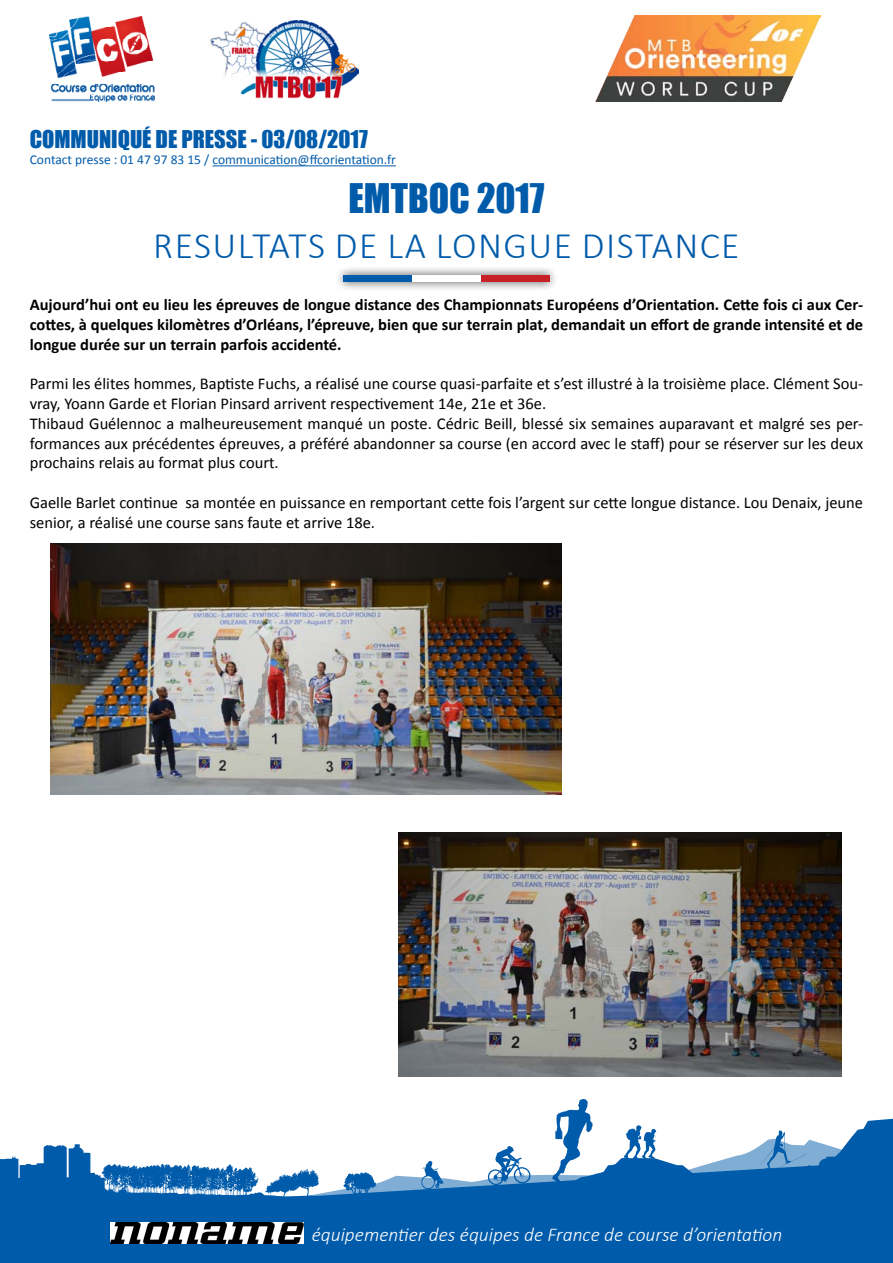
<style>
.page{position:relative;width:893px;height:1263px;background:#fff}
.page>*{position:absolute;margin:0;border:0;box-sizing:border-box;transform-origin:0 0}
.t1{font:300 37.5px "Calibri";letter-spacing:.04em;color:#005baa}
.t2{font:37.5px "Impact";color:#005baa}
.t3{font:22.5px "Impact";color:#005baa}
.t4{font:italic 300 19.5px "Calibri";color:#fff}
.t5{font:16.5px/19.8px "Calibri";color:#000}
.t6{font:700 16.5px/19.8px "Calibri";color:#000;text-align:justify}
.t7{font:13.5px "Calibri";color:#005baa}
</style>
<div class="page">
<img style="left:49px;top:16px;width:106px;height:86px">
<div style="left:0;top:1213px;width:893px;height:50px;background:#005baa"></div>
<svg style="left:0;top:1099px;width:893px;height:114px"></svg>
<hr style="left:212px;top:165px;width:184px;height:1px;background:#005baa">
<img style="left:111px;top:1222px;width:192px;height:22px">
<div style="left:334px;top:266px;width:225px;height:26px;background:#000;opacity:.75"></div>
<div style="left:344px;top:275px;width:68px;height:7px;background:#005baa"></div>
<div style="left:412px;top:275px;width:69px;height:7px;background:#fff"></div>
<div style="left:481px;top:275px;width:68px;height:7px;background:#c72127"></div>
<img style="left:210px;top:21px;width:148px;height:78px">
<img style="left:595px;top:16px;width:225px;height:86px">
<img style="left:50px;top:544px;width:511px;height:251px">
<img style="left:398px;top:832px;width:444px;height:244px">
<h2 class="t3" style="left:30px;top:122px;width:340px">COMMUNIQUÉ DE PRESSE - 03/08/2017</h2>
<p class="t7" style="left:30px;top:151px;width:368px">Contact presse : 01 47 97 83 15 / communication@ffcorientation.fr</p>
<h1 class="t2" style="left:348px;top:169px;width:198px">EMTBOC 2017</h1>
<h1 class="t1" style="left:153px;top:223px;width:588px">RESULTATS de la LONGUE DISTANCE</h1>
<p class="t6" style="left:30px;top:295px;width:835px">Aujourd’hui ont eu lieu les épreuves de longue distance des Championnats Européens d’Orientation. Cette fois ci aux Cer&shy;cottes, à quelques kilomètres d’Orléans, l’épreuve, bien que sur terrain plat, demandait un effort de grande intensité et de longue durée sur un terrain parfois accidenté.</p>
<p class="t5" style="left:30px;top:374px;width:835px">Parmi les élites hommes, Baptiste Fuchs, a réalisé une course quasi-parfaite et s’est illustré à la troisième place. Clément Sou&shy;vray, Yoann Garde et Florian Pinsard arrivent respectivement 14e, 21e et 36e.<br>Thibaud Guélennoc a malheureusement manqué un poste. Cédric Beill, blessé six semaines auparavant et malgré ses per&shy;formances aux précédentes épreuves, a préféré abandonner sa course (en accord avec le staff) pour se réserver sur les deux prochains relais au format plus court.</p>
<p class="t5" style="left:30px;top:493px;width:835px">Gaelle Barlet continue sa montée en puissance en remportant cette fois l’argent sur cette longue distance. Lou Denaix, jeune senior, a réalisé une course sans faute et arrive 18e.</p>
<p class="t4" style="left:312px;top:1222px;width:472px">équipementier des équipes de France de course d’orientation</p>
</div>
